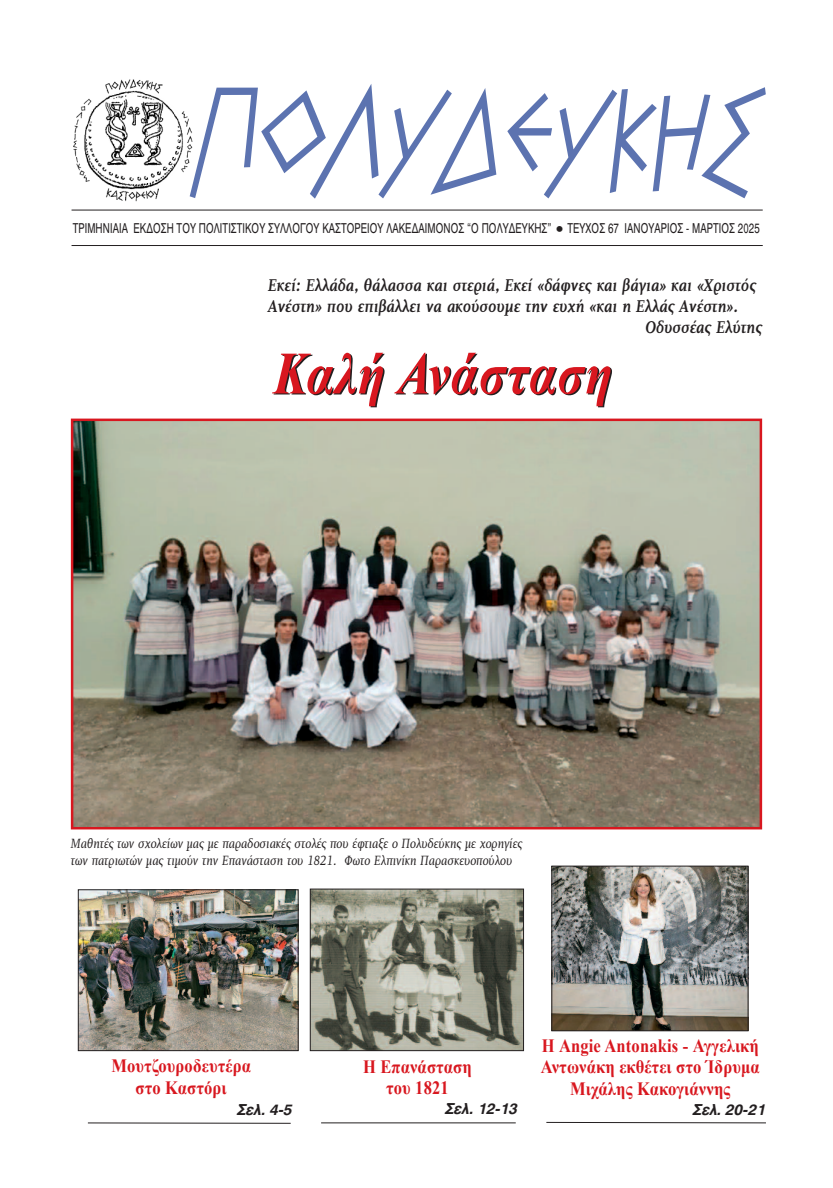
<style>
.page{position:relative;width:833px;height:1188px;background:#fff}
.page>*{position:absolute;margin:0;border:0;box-sizing:border-box;transform-origin:0 0}
.t1{font:italic 700 111.25px "Mg Greek Archaic UC Pol";letter-spacing:.01em;color:#5c73b0;scale:.83 1}
.t2{font:italic 700 60px "Times New Roman";letter-spacing:.015em;color:#d8171f;scale:.83 1}
.t3{font:700 18.75px/21.2px "Times New Roman";letter-spacing:.01em;color:#d8171f;text-align:center;scale:.88 1}
.t4{font:italic 700 17.5px "PF Diplomat";color:#231f20;scale:.9 1}
.t5{font:italic 700 15px "Mg Helvetica";color:#231f20}
.t6{font:italic 13.75px/17.5px "PF Diplomat";color:#231f20;scale:.9 1}
.t7{font:13.5px "Mg Helvetica Normal";letter-spacing:.01em;color:#231f20;scale:.72 1}
</style>
<div class="page">
<img style="left:73px;top:79px;width:120px;height:123px">
<hr style="left:72px;top:245px;width:690px;height:1px;background:#231f20">
<hr style="left:72px;top:210px;width:690px;height:1px;background:#231f20">
<img style="left:80px;top:891px;width:216px;height:157px">
<div style="left:78px;top:889px;width:220px;height:161px;border:1px solid #231f20"></div>
<img style="left:312px;top:890px;width:210px;height:158px">
<div style="left:310px;top:888px;width:214px;height:162px;border:1px solid #231f20"></div>
<img style="left:553px;top:867px;width:193px;height:161px">
<div style="left:551px;top:865px;width:197px;height:165px;border:1px solid #231f20"></div>
<hr style="left:88px;top:1122px;width:203px;height:1px;background:#231f20">
<hr style="left:321px;top:1122px;width:195px;height:1px;background:#231f20">
<svg style="left:546px;top:1121px;width:20px;height:1px"></svg>
<img style="left:74px;top:421px;width:685px;height:405px">
<div style="left:71px;top:418px;width:691px;height:411px;border:2px solid #d8171f"></div>
<h1 class="t1" style="left:194px;top:70px;width:682px">ΠΟΛΥDΕΥΚΗΣ</h1>
<p class="t7" style="left:73px;top:223px;width:955px">TΡΙΜΗΝΙΑΙΑ ΕΚΔΟΣΗ ΤΟΥ ΠΟΛΙΤΙΣΤΙΚΟΥ ΣΥΛΛΟΓΟΥ ΚΑΣΤΟΡΕΙΟΥ ΛΑΚΕΔΑΙΜΟΝΟΣ “Ο ΠΟΛΥΔΕΥΚΗΣ” • ΤΕΥΧΟΣ 67 ΙΑΝΟΥΑΡΙΟΣ - ΜΑΡΤΙΟΣ 2025</p>
<p class="t4" style="left:268px;top:275px;width:543px">Εκεί: Ελλάδα, θάλασσα και στεριά, Εκεί «δάφνες και βάγια» και «Χριστός</p>
<p class="t4" style="left:268px;top:297px;width:523px">Ανέστη» που επιβάλλει να ακούσουμε την ευχή «και η Ελλάς Ανέστη».</p>
<p class="t4" style="left:645px;top:318px;width:131px">Οδυσσέας Ελύτης</p>
<h2 class="t2" style="left:274px;top:340px;width:410px">Καλή Ανάσταση</h2>
<p class="t6" style="left:71px;top:834px;width:503px">Μαθητές των σχολείων μας με παραδοσιακές στολές που έφτιαξε ο Πολυδεύκης με χορηγίες των πατριωτών μας τιμούν την Επανάσταση του 1821. Φωτο Ελπινίκη Παρασκευοπούλου</p>
<h3 class="t3" style="left:111px;top:1055px;width:160px">Μουτζουροδευτέρα στο Καστόρι</h3>
<p class="t5" style="left:236px;top:1103px;width:57px">™ÂÏ. 4-5</p>
<h3 class="t3" style="left:363px;top:1055px;width:125px">Η Επανάσταση του 1821</h3>
<p class="t5" style="left:444px;top:1102px;width:74px">™ÂÏ. 12-13</p>
<h3 class="t3" style="left:541px;top:1034px;width:250px">Η Angie Antonakis - Αγγελική<br>Αντωνάκη εκθέτει στο Ίδρυμα<br>Μιχάλης Κακογιάννης</h3>
<p class="t5" style="left:692px;top:1103px;width:74px">™ÂÏ. 20-21</p>
</div>
